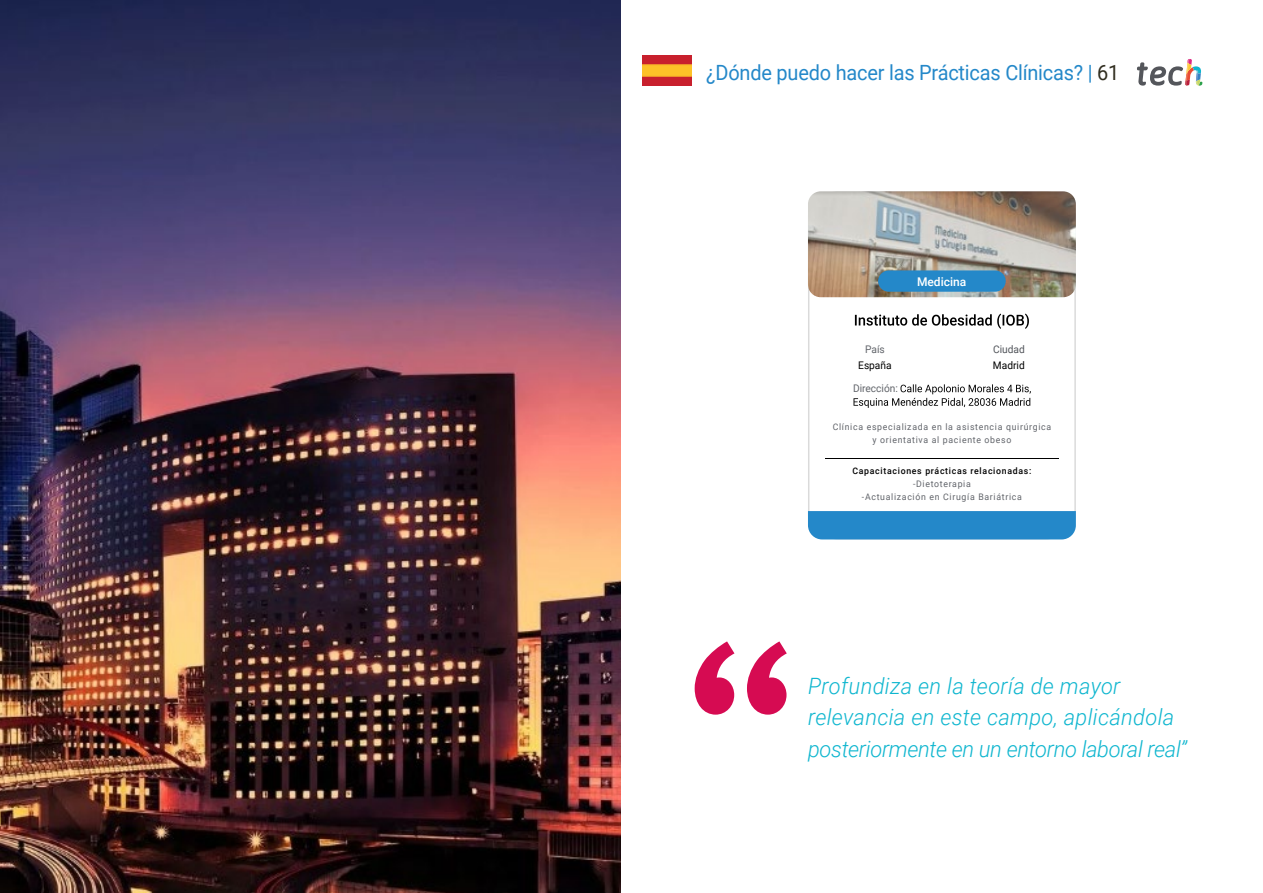
<style>
.page{position:relative;width:1263px;height:893px;background:#fff}
.page>*{position:absolute;margin:0;border:0;box-sizing:border-box;transform-origin:0 0}
.t1{font:italic 300 22.5px/31.5px "Roboto";letter-spacing:.015em;color:#0fb6cf}
.t2{font:21px "Roboto";letter-spacing:-.01em;color:#2488c9;scale:.95 1}
.t3{font:500 12px "Roboto";color:#fff}
.t4{font:10.5px "Roboto";color:#61646a}
.t5{font:10.5px "Roboto";color:#000}
.t6{font:10.5px "Roboto";color:#52555b}
.t7{font:9px/13.5px "Roboto";letter-spacing:.08em;color:#61646a;text-align:center}
.t8{font:500 9px "Roboto";letter-spacing:.08em;color:#000}
.s1{color:#312e20}
</style>
<div class="page">
<img style="left:0;top:0;width:621px;height:893px">
<img style="left:642px;top:56px;width:49px;height:29px">
<svg style="left:1137px;top:59px;width:65px;height:27px"></svg>
<svg style="left:808px;top:297px;width:268px;height:243px"></svg>
<img style="left:808px;top:191px;width:268px;height:106px">
<div style="left:878px;top:270px;width:128px;height:22px;background:#2488c9;border-radius:11px"></div>
<div style="left:808px;top:511px;width:268px;height:28px;background:#2488c9"></div>
<hr style="left:825px;top:458px;width:234px;height:1px;background:#000">
<svg style="left:855px;top:314px;width:174px;height:15px"></svg>
<svg style="left:853px;top:384px;width:178px;height:24px"></svg>
<svg style="left:695px;top:641px;width:92px;height:74px"></svg>
<h2 class="t2" style="left:706px;top:57px;width:436px">¿Dónde puedo hacer las Prácticas Clínicas? | <span class="s1">61</span></h2>
<p class="t4" style="left:865px;top:342px;width:21px">País</p>
<p class="t5" style="left:858px;top:358px;width:35px">España</p>
<h3 class="t3" style="left:917px;top:273px;width:51px">Medicina</h3>
<p class="t6" style="left:993px;top:342px;width:33px">Ciudad</p>
<p class="t5" style="left:993px;top:358px;width:33px">Madrid</p>
<p class="t4" style="left:853px;top:381px;width:46px">Dirección:</p>
<p class="t7" style="left:833px;top:419px;width:220px">Clínica especializada en la asistencia quirúrgica y orientativa al paciente obeso</p>
<p class="t8" style="left:852px;top:464px;width:180px">Capacitaciones prácticas relacionadas:</p>
<p class="t7" style="left:862px;top:477px;width:161px">-Dietoterapia<br>-Actualización en Cirugía Bariátrica</p>
<h1 class="t1" style="left:808px;top:669px;width:380px">Profundiza en la teoría de mayor relevancia en este campo, aplicándola posteriormente en un entorno laboral real”</h1>
</div>
